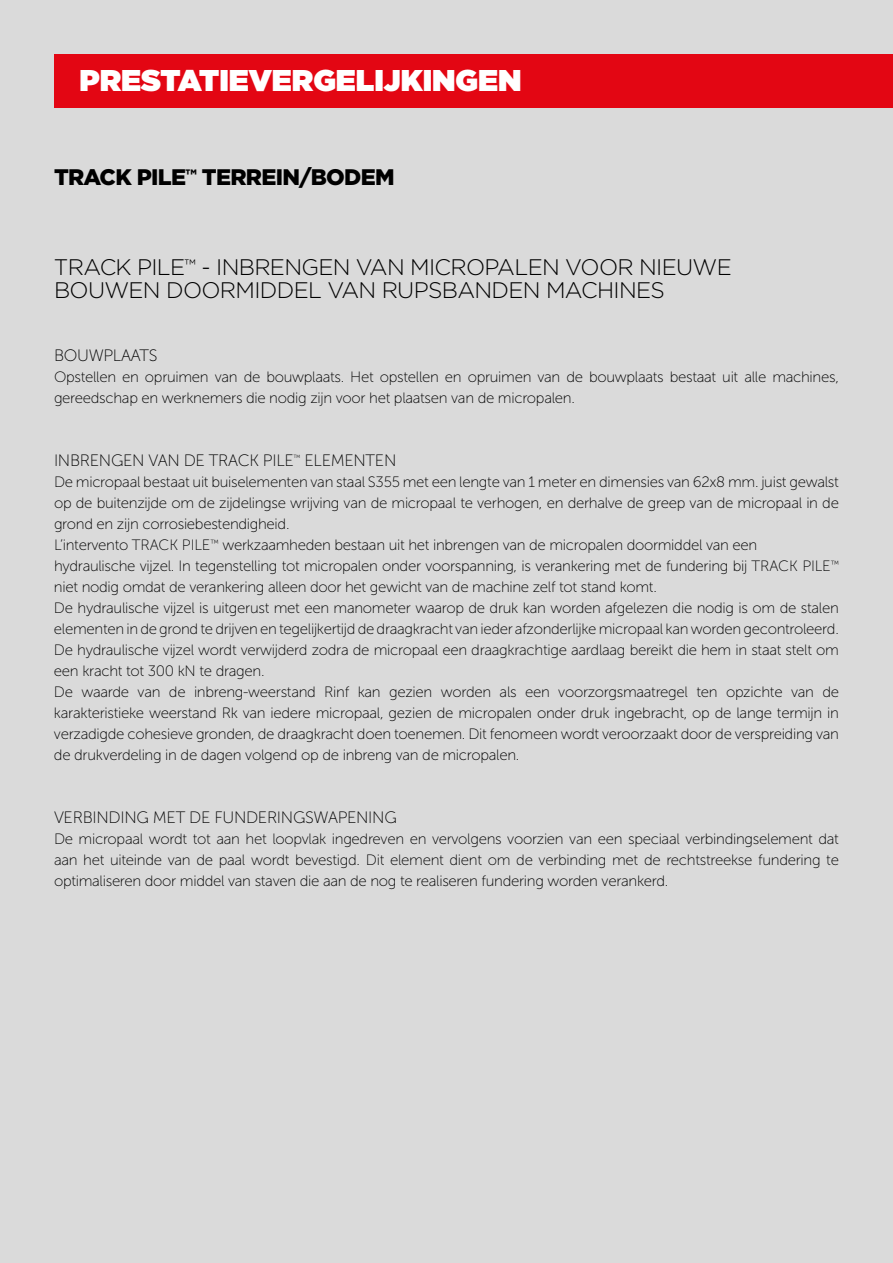
<style>
.page{position:relative;width:893px;height:1263px;background:#dadada}
.page>*{position:absolute;margin:0;border:0;box-sizing:border-box;transform-origin:0 0}
.t1{font:900 30px "Gotham";color:#fff}
.t2{font:300 22.5px/22.5px "Gotham";letter-spacing:-.03em;color:#000}
.t3{font:900 22.5px "Gotham";letter-spacing:-.03em;color:#000}
.t4{font:16.5px "Museo Sans 100";letter-spacing:-.02em;color:#000}
.t5{font:15px/21px "Museo Sans 100";letter-spacing:-.02em;color:#000}
</style>
<div class="page">
<div style="left:54px;top:54px;width:839px;height:54px;background:#e30613"></div>
<h1 class="t1" style="left:80px;top:59px;width:444px">PRESTATIEVERGELIJKINGEN</h1>
<h2 class="t3" style="left:54px;top:162px;width:342px">TRACK PILE<sup>™</sup> TERREIN/BODEM</h2>
<h2 class="t2" style="left:54px;top:256px;width:679px">TRACK PILE<sup>™</sup> - INBRENGEN VAN MICROPALEN VOOR NIEUWE<br>BOUWEN DOORMIDDEL VAN RUPSBANDEN MACHINES</h2>
<p class="t4" style="left:54px;top:346px;width:105px">BOUWPLAATS</p>
<p class="t5" style="left:54px;top:366px;width:786px">Opstellen en opruimen van de bouwplaats. Het opstellen en opruimen van de bouwplaats bestaat uit alle machines, gereedschap en werknemers die nodig zijn voor het plaatsen van de micropalen.</p>
<p class="t4" style="left:54px;top:451px;width:344px">INBRENGEN VAN DE TRACK PILE<sup>™</sup> ELEMENTEN</p>
<p class="t5" style="left:54px;top:471px;width:786px">De micropaal bestaat uit buiselementen van staal S355 met een lengte van 1 meter en dimensies van 62x8 mm. juist gewalst op de buitenzijde om de zijdelingse wrijving van de micropaal te verhogen, en derhalve de greep van de micropaal in de grond en zijn corrosiebestendigheid.<br>L’intervento TRACK PILE<sup>™</sup> werkzaamheden bestaan uit het inbrengen van de micropalen doormiddel van een hydraulische vijzel. In tegenstelling tot micropalen onder voorspanning, is verankering met de fundering bij TRACK PILE<sup>™ </sup>niet nodig omdat de verankering alleen door het gewicht van de machine zelf tot stand komt.<br>De hydraulische vijzel is uitgerust met een manometer waarop de druk kan worden afgelezen die nodig is om de stalen elementen in de grond te drijven en tegelijkertijd de draagkracht van ieder afzonderlijke micropaal kan worden gecontroleerd.<br>De hydraulische vijzel wordt verwijderd zodra de micropaal een draagkrachtige aardlaag bereikt die hem in staat stelt om een kracht tot 300 kN te dragen.<br>De waarde van de inbreng-weerstand Rinf kan gezien worden als een voorzorgsmaatregel ten opzichte van de karakteristieke weerstand Rk van iedere micropaal, gezien de micropalen onder druk ingebracht, op de lange termijn in verzadigde cohesieve gronden, de draagkracht doen toenemen. Dit fenomeen wordt veroorzaakt door de verspreiding van de drukverdeling in de dagen volgend op de inbreng van de micropalen.</p>
<p class="t4" style="left:54px;top:808px;width:344px">VERBINDING MET DE FUNDERINGSWAPENING</p>
<p class="t5" style="left:54px;top:828px;width:786px;text-align:justify">De micropaal wordt tot aan het loopvlak ingedreven en vervolgens voorzien van een speciaal verbindingselement dat aan het uiteinde van de paal wordt bevestigd. Dit element dient om de verbinding met de rechtstreekse fundering te optimaliseren door middel van staven die aan de nog te realiseren fundering worden verankerd.</p>
</div>
